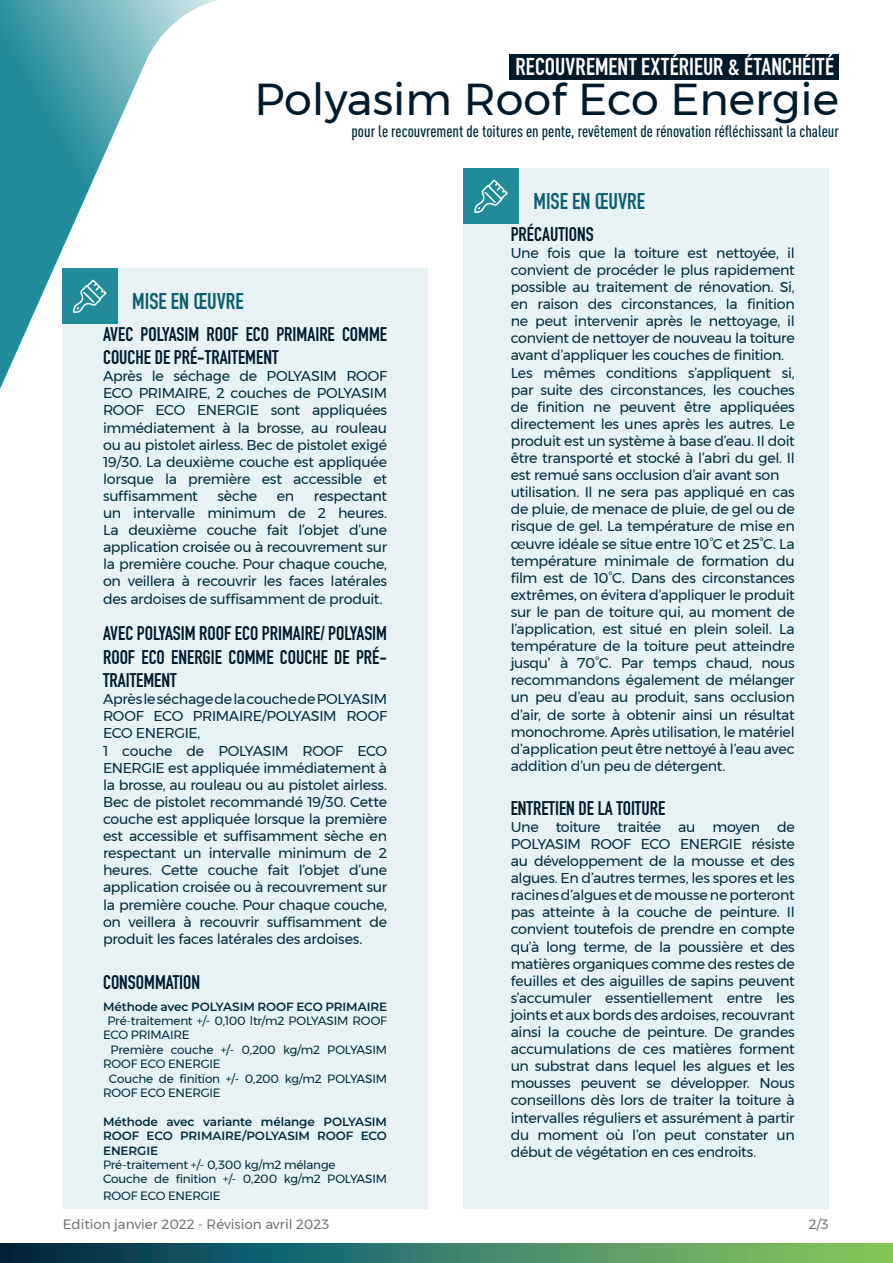
<style>
.page{position:relative;width:893px;height:1263px;background:#fff}
.page>*{position:absolute;margin:0;border:0;box-sizing:border-box;transform-origin:0 0}
.t1{font:44.55px "Montserrat";color:#001a2c}
.t2{font:700 24px "DIN Condensed";letter-spacing:.01em;color:#fff}
.t3{font:700 22.5px "DIN Condensed";color:#0d5e70}
.t4{font:700 19.5px/23.4px "DIN Condensed";color:#001a2c}
.t5{font:500 condensed 16.5px "DINOT";color:#002c3e}
.t6{font:14.25px/17.1px "Montserrat";letter-spacing:-.02em;color:#002c3e;text-align:justify}
.t7{font:13.5px "Montserrat";color:#767373}
.t8{font:12px/14.4px "Montserrat";letter-spacing:-.02em;color:#002c3e}
.t9{font:600 12px/14.4px "Montserrat";letter-spacing:-.01em;color:#002c3e;text-align:justify}
</style>
<div class="page">
<div style="left:62px;top:269px;width:366px;height:940px;background:#e8f2f4"></div>
<div style="left:463px;top:169px;width:366px;height:1040px;background:#e8f2f4"></div>
<svg style="left:0;top:1244px;width:893px;height:19px;background:#3d7d61"></svg>
<div style="left:463px;top:169px;width:56px;height:55px;background:#228b99"></div>
<svg style="left:0;top:0;width:231px;height:389px"></svg>
<svg style="left:72px;top:280px;width:35px;height:33px"></svg>
<svg style="left:474px;top:180px;width:34px;height:33px"></svg>
<div style="left:510px;top:54px;width:329px;height:26px;background:#001a2c"></div>
<h2 class="t2" style="left:515px;top:51px;width:320px">RECOUVREMENT EXTÉRIEUR &amp; ÉTANCHÉITÉ</h2>
<h1 class="t1" style="left:254px;top:65px;width:586px">Polyasim Roof Eco Energie</h1>
<p class="t5" style="left:352px;top:121px;width:489px">pour le recouvrement de toitures en pente, revêtement de rénovation réfléchissant la chaleur</p>
<h3 class="t3" style="left:132px;top:286px;width:113px">MISE EN ŒUVRE</h3>
<h3 class="t4" style="left:103px;top:322px;width:286px">AVEC POLYASIM ROOF ECO PRIMAIRE COMME<br>COUCHE DE PRÉ-TRAITEMENT</h3>
<p class="t6" style="left:103px;top:367px;width:286px">Après le séchage de POLYASIM ROOF ECO PRIMAIRE, 2 couches de POLYASIM ROOF ECO ENERGIE sont appliquées immédiatement à la brosse, au rouleau ou au pistolet airless. Bec de pistolet exigé 19/30. La deuxième couche est appliquée lorsque la première est accessible et suffisamment</p>
<p class="t6" style="left:217px;top:487px;width:41px">sèche</p>
<p class="t6" style="left:277px;top:487px;width:19px">en</p>
<p class="t6" style="left:103px;top:487px;width:286px;text-indent:211px">respectant un intervalle minimum de 2 heures.<br>La deuxième couche fait l’objet d’une application croisée ou à recouvrement sur la première couche. Pour chaque couche, on veillera à recouvrir les faces latérales des ardoises de suffisamment de produit.</p>
<h3 class="t4" style="left:103px;top:622px;width:286px;text-align:justify">AVEC POLYASIM ROOF ECO PRIMAIRE/ POLYASIM ROOF ECO ENERGIE COMME COUCHE DE PRÉ-TRAITEMENT</h3>
<p class="t6" style="left:103px;top:690px;width:286px;text-align:left">Après le séchage de la couche de POLYASIM ROOF ECO PRIMAIRE/POLYASIM ROOF ECO ENERGIE,<br>1 couche de POLYASIM ROOF ECO ENERGIE est appliquée immédiatement à la brosse, au rouleau ou au pistolet airless.<br>Bec de pistolet recommandé 19/30. Cette couche est appliquée lorsque la première est accessible et suffisamment sèche en respectant un intervalle minimum de 2 heures. Cette couche fait l’objet d’une application croisée ou à recouvrement sur la première couche. Pour chaque couche, on veillera à recouvrir suffisamment de produit les faces latérales des ardoises.</p>
<h3 class="t4" style="left:103px;top:970px;width:99px">CONSOMMATION</h3>
<p class="t9" style="left:103px;top:998px;width:286px">Méthode avec POLYASIM ROOF ECO PRIMAIRE</p>
<p class="t8" style="left:103px;top:1013px;width:286px;text-indent:4px">Pré-traitement +/- 0,100 ltr/m2 POLYASIM ROOF<br>ECO PRIMAIRE</p>
<p class="t8" style="left:111px;top:1042px;width:278px">Première couche +/- 0,200 kg/m2 POLYASIM</p>
<p class="t8" style="left:103px;top:1056px;width:119px">ROOF ECO ENERGIE</p>
<p class="t8" style="left:109px;top:1071px;width:280px">Couche de finition +/- 0,200 kg/m2 POLYASIM</p>
<p class="t8" style="left:103px;top:1085px;width:119px">ROOF ECO ENERGIE</p>
<p class="t9" style="left:103px;top:1114px;width:286px">Méthode avec variante mélange POLYASIM ROOF ECO PRIMAIRE/POLYASIM ROOF ECO ENERGIE</p>
<p class="t8" style="left:103px;top:1157px;width:286px">Pré-traitement +/- 0,300 kg/m2 mélange<br>Couche de finition +/- 0,200 kg/m2 POLYASIM</p>
<p class="t8" style="left:103px;top:1189px;width:119px">ROOF ECO ENERGIE</p>
<h3 class="t3" style="left:533px;top:186px;width:113px">MISE EN ŒUVRE</h3>
<h3 class="t4" style="left:511px;top:222px;width:84px">PRÉCAUTIONS</h3>
<p class="t6" style="left:511px;top:244px;width:286px;text-align:left">Une fois que la toiture est nettoyée, il convient de procéder le plus rapidement possible au traitement de rénovation. Si, en raison des circonstances, la finition ne peut intervenir après le nettoyage, il convient de nettoyer de nouveau la toiture avant d’appliquer les couches de finition.<br>Les mêmes conditions s’appliquent si, par suite des circonstances, les couches de finition ne peuvent être appliquées directement les unes après les autres. Le produit est un système à base d’eau. Il doit être transporté et stocké à l’abri du gel. Il est remué sans occlusion d’air avant son utilisation. Il ne sera pas appliqué en cas de pluie, de menace de pluie, de gel ou de risque de gel. La température de mise en œuvre idéale se situe entre 10°C et 25°C. La température minimale de formation du film est de 10°C. Dans des circonstances extrêmes, on évitera d’appliquer le produit sur le pan de toiture qui, au moment de l’application, est situé en plein soleil. La température de la toiture peut atteindre jusqu’ à 70°C. Par temps chaud, nous recommandons également de mélanger un peu d’eau au produit, sans occlusion d’air, de sorte à obtenir ainsi un résultat monochrome. Après utilisation, le matériel d’application peut être nettoyé à l’eau avec addition d’un peu de détergent.</p>
<h3 class="t4" style="left:511px;top:796px;width:156px">ENTRETIEN DE LA TOITURE</h3>
<p class="t6" style="left:511px;top:818px;width:286px">Une toiture traitée au moyen de POLYASIM ROOF ECO ENERGIE résiste au développement de la mousse et des algues. En d’autres termes, les spores et les racines d’algues et de mousse ne porteront pas atteinte à la couche de peinture. Il convient toutefois de prendre en compte qu’à long terme, de la poussière et des matières organiques comme des restes de feuilles et des aiguilles de sapins peuvent s’accumuler essentiellement entre les joints et aux bords des ardoises, recouvrant ainsi la couche de peinture. De grandes accumulations de ces matières forment un substrat dans lequel les algues et les mousses peuvent se développer. Nous conseillons dès lors de traiter la toiture à intervalles réguliers et assurément à partir du moment où l’on peut constater un début de végétation en ces endroits.</p>
<p class="t7" style="left:63px;top:1214px;width:268px">Edition janvier 2022 - Révision avril 2023</p>
<p class="t7" style="left:809px;top:1214px;width:22px">2/3</p>
</div>
